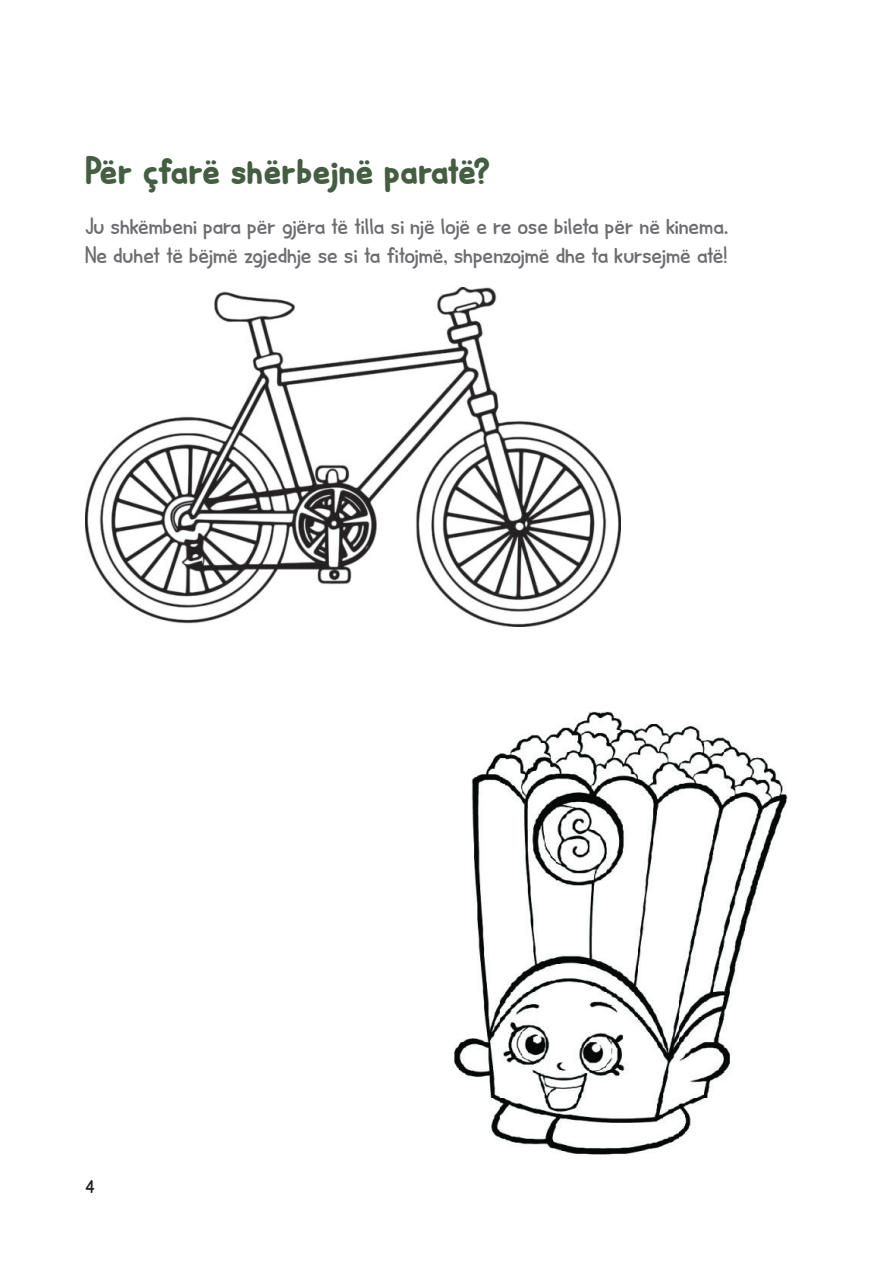
<style>
.page{position:relative;width:893px;height:1263px;background:#fff}
.page>*{position:absolute;margin:0;border:0;box-sizing:border-box;transform-origin:0 0}
.t1{font:700 40.5px "Minou";color:#445e41}
.t2{font:24px/28.8px "Minou";color:#6c6d70}
.t3{font:21px "Minou";color:#231f20}
</style>
<div class="page">
<img style="left:85px;top:288px;width:536px;height:339px">
<img style="left:454px;top:711px;width:334px;height:444px">
<h1 class="t1" style="left:85px;top:145px;width:407px">Për çfarë shërbejnë paratë?</h1>
<p class="t2" style="left:85px;top:211px;width:645px">Ju shkëmbeni para për gjëra të tilla si një lojë e re ose bileta për në kinema.<br>Ne duhet të bëjmë zgjedhje se si ta fitojmë, shpenzojmë dhe ta kursejmë atë!</p>
<p class="t3" style="left:85px;top:1173px;width:11px">4</p>
</div>
